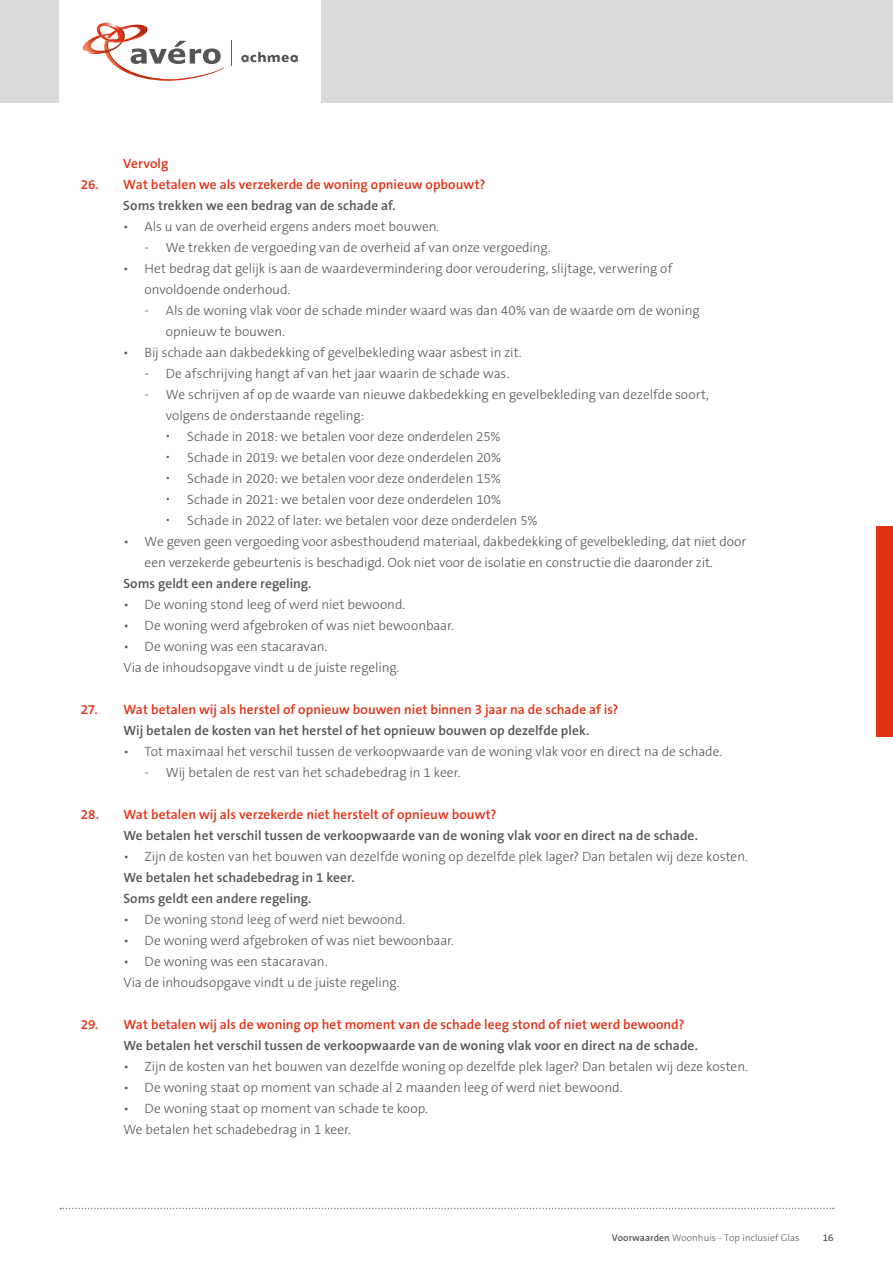
<style>
.page{position:relative;width:893px;height:1263px;background:#fff}
.page>*{position:absolute;margin:0;border:0;box-sizing:border-box;transform-origin:0 0}
.t1{font:300 13.5px/21px "The Sans B3";letter-spacing:-.005em;color:#555}
.t2{font:600 13.5px/21px "The Sans B6";letter-spacing:.005em;color:#555}
.t3{font:600 13.5px "The Sans B6";letter-spacing:.005em;color:#e13214}
.t4{font:300 9.75px "The Sans B3";letter-spacing:.005em;color:#555}
.s1{font-family:"The Sans B6";font-weight:600}
</style>
<div class="page">
<div style="left:0;top:0;width:893px;height:103px;background:#dadada"></div>
<div style="left:60px;top:0;width:261px;height:103px;background:#fff"></div>
<svg style="left:241px;top:52px;width:57px;height:10px"></svg>
<svg style="left:83px;top:22px;width:141px;height:59px"></svg>
<svg style="left:231px;top:41px;width:1px;height:25px"></svg>
<svg style="left:60px;top:1208px;width:774px;height:1px"></svg>
<div style="left:876px;top:526px;width:17px;height:211px;background:#e13214"></div>
<p class="t3" style="left:123px;top:156px;width:47px">Vervolg</p>
<p class="t3" style="left:81px;top:177px;width:406px">26. Wat betalen we als verzekerde de woning opnieuw opbouwt?</p>
<p class="t2" style="left:123px;top:196px;width:274px">Soms trekken we een bedrag van de schade af.</p>
<p class="t1" style="left:123px;top:217px;width:317px">• Als u van de overheid ergens anders moet bouwen.</p>
<p class="t1" style="left:145px;top:238px;width:407px">- We trekken de vergoeding van de overheid af van onze vergoeding.</p>
<p class="t1" style="left:145px;top:259px;width:529px;text-indent:-21px">• Het bedrag dat gelijk is aan de waardevermindering door veroudering, slijtage, verwering of onvoldoende onderhoud.</p>
<p class="t1" style="left:166px;top:301px;width:535px;text-indent:-21px">- Als de woning vlak voor de schade minder waard was dan 40% van de waarde om de woning opnieuw te bouwen.</p>
<p class="t1" style="left:123px;top:343px;width:400px">• Bij schade aan dakbedekking of gevelbekleding waar asbest in zit.</p>
<p class="t1" style="left:145px;top:364px;width:366px">- De afschrijving hangt af van het jaar waarin de schade was.</p>
<p class="t1" style="left:145px;top:385px;width:566px">- We schrijven af op de waarde van nieuwe dakbedekking en gevelbekleding van dezelfde soort,</p>
<p class="t1" style="left:166px;top:406px;width:200px">volgens de onderstaande regeling:</p>
<p class="t1" style="left:187px;top:427px;width:315px">Schade in 2018: we betalen voor deze onderdelen 25%</p>
<p class="t1" style="left:187px;top:448px;width:316px">Schade in 2019: we betalen voor deze onderdelen 20%</p>
<p class="t1" style="left:187px;top:469px;width:315px">Schade in 2020: we betalen voor deze onderdelen 15%</p>
<p class="t1" style="left:187px;top:490px;width:315px">Schade in 2021: we betalen voor deze onderdelen 10%</p>
<p class="t1" style="left:187px;top:511px;width:352px">Schade in 2022 of later: we betalen voor deze onderdelen 5%</p>
<p class="t1" style="left:145px;top:532px;width:603px;text-indent:-21px">• We geven geen vergoeding voor asbesthoudend materiaal, dakbedekking of gevelbekleding, dat niet door een verzekerde gebeurtenis is beschadigd. Ook niet voor de isolatie en constructie die daaronder zit.</p>
<p class="t2" style="left:123px;top:574px;width:190px">Soms geldt een andere regeling.</p>
<p class="t1" style="left:123px;top:595px;width:284px">• De woning stond leeg of werd niet bewoond.</p>
<p class="t1" style="left:123px;top:616px;width:332px">• De woning werd afgebroken of was niet bewoonbaar.</p>
<p class="t1" style="left:123px;top:637px;width:278px">• De woning was een stacaravan.<br>Via de inhoudsopgave vindt u de juiste regeling.</p>
<p class="t3" style="left:81px;top:703px;width:539px">27. Wat betalen wij als herstel of opnieuw bouwen niet binnen 3 jaar na de schade af is?</p>
<p class="t2" style="left:123px;top:721px;width:467px">Wij betalen de kosten van het herstel of het opnieuw bouwen op dezelfde plek.</p>
<p class="t1" style="left:123px;top:742px;width:600px">• Tot maximaal het verschil tussen de verkoopwaarde van de woning vlak voor en direct na de schade.</p>
<p class="t1" style="left:145px;top:763px;width:317px">- Wij betalen de rest van het schadebedrag in 1 keer.</p>
<p class="t3" style="left:81px;top:808px;width:417px">28. Wat betalen wij als verzekerde niet herstelt of opnieuw bouwt?</p>
<p class="t2" style="left:123px;top:826px;width:576px">We betalen het verschil tussen de verkoopwaarde van de woning vlak voor en direct na de schade.</p>
<p class="t1" style="left:123px;top:847px;width:626px">• Zijn de kosten van het bouwen van dezelfde woning op dezelfde plek lager? Dan betalen wij deze kosten.</p>
<p class="t2" style="left:123px;top:868px;width:233px">We betalen het schadebedrag in 1 keer.<br>Soms geldt een andere regeling.</p>
<p class="t1" style="left:123px;top:910px;width:284px">• De woning stond leeg of werd niet bewoond.</p>
<p class="t1" style="left:123px;top:931px;width:332px">• De woning werd afgebroken of was niet bewoonbaar.</p>
<p class="t1" style="left:123px;top:952px;width:278px">• De woning was een stacaravan.<br>Via de inhoudsopgave vindt u de juiste regeling.</p>
<p class="t3" style="left:81px;top:1018px;width:605px">29. Wat betalen wij als de woning op het moment van de schade leeg stond of niet werd bewoond?</p>
<p class="t2" style="left:123px;top:1036px;width:576px">We betalen het verschil tussen de verkoopwaarde van de woning vlak voor en direct na de schade.</p>
<p class="t1" style="left:123px;top:1057px;width:626px">• Zijn de kosten van het bouwen van dezelfde woning op dezelfde plek lager? Dan betalen wij deze kosten.</p>
<p class="t1" style="left:123px;top:1078px;width:501px">• De woning staat op moment van schade al 2 maanden leeg of werd niet bewoond.</p>
<p class="t1" style="left:123px;top:1099px;width:306px">• De woning staat op moment van schade te koop.<br>We betalen het schadebedrag in 1 keer.</p>
<p class="t4" style="left:612px;top:1233px;width:189px"><span class="s1">Voorwaarden</span> Woonhuis - Top inclusief Glas</p>
<p class="t4" style="left:823px;top:1233px;width:12px">16</p>
</div>
